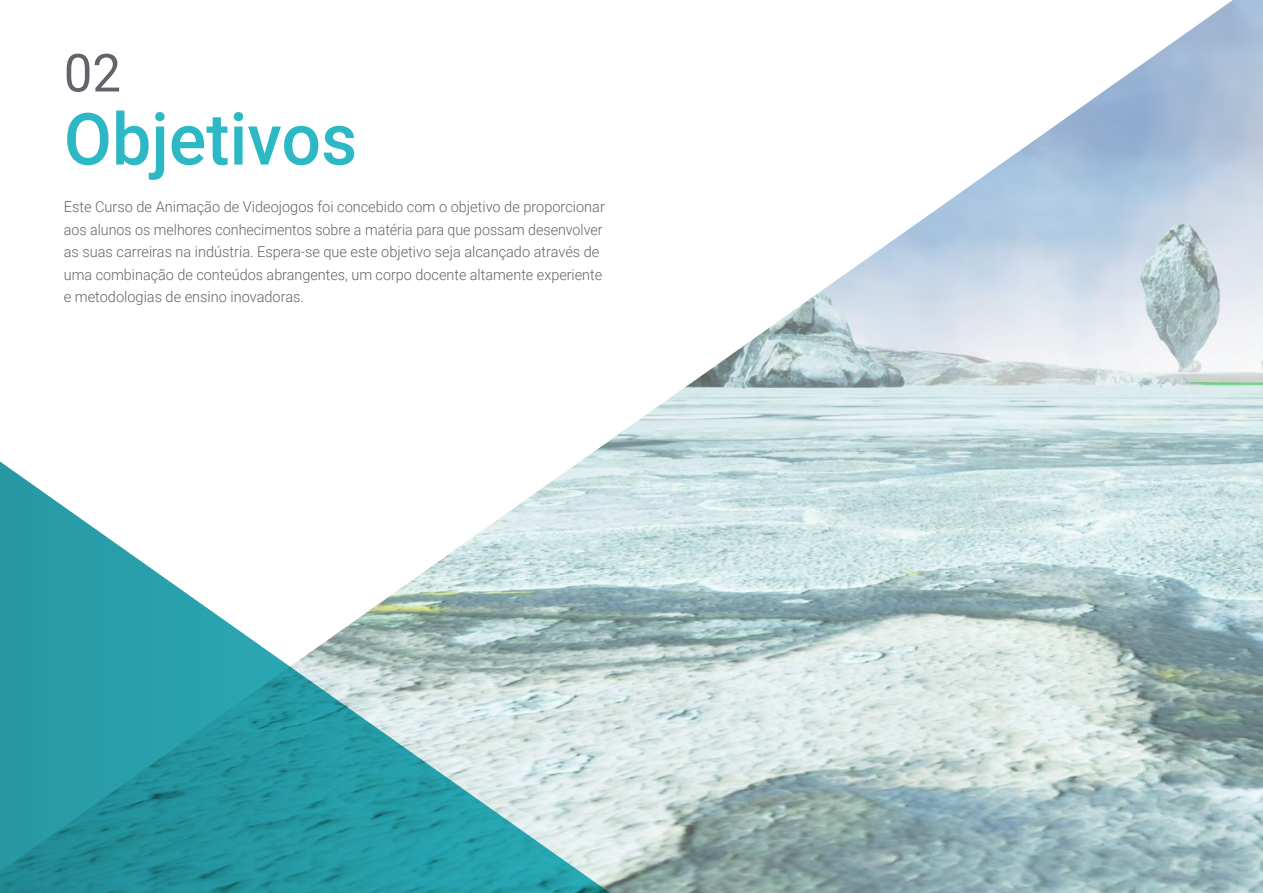
<style>
.page{position:relative;width:1263px;height:893px;background:#fff}
.page>*{position:absolute;margin:0;border:0;box-sizing:border-box;transform-origin:0 0}
.t1{font:500 72px "Roboto";color:#2db8c5}
.t2{font:52.5px "Roboto";color:#61646a}
.t3{font:300 15px/22.5px "Roboto";color:#61646a}
</style>
<div class="page">
<img style="left:602px;top:0;width:661px;height:893px">
<svg style="left:0;top:446px;width:640px;height:447px"></svg>
<h2 class="t2" style="left:64px;top:36px;width:59px">02</h2>
<h1 class="t1" style="left:64px;top:89px;width:295px">Objetivos</h1>
<p class="t3" style="left:64px;top:195px;width:543px">Este Curso de Animação de Videojogos foi concebido com o objetivo de proporcionar aos alunos os melhores conhecimentos sobre a matéria para que possam desenvolver as suas carreiras na indústria. Espera-se que este objetivo seja alcançado através de uma combinação de conteúdos abrangentes, um corpo docente altamente experiente e metodologias de ensino inovadoras.</p>
</div>
